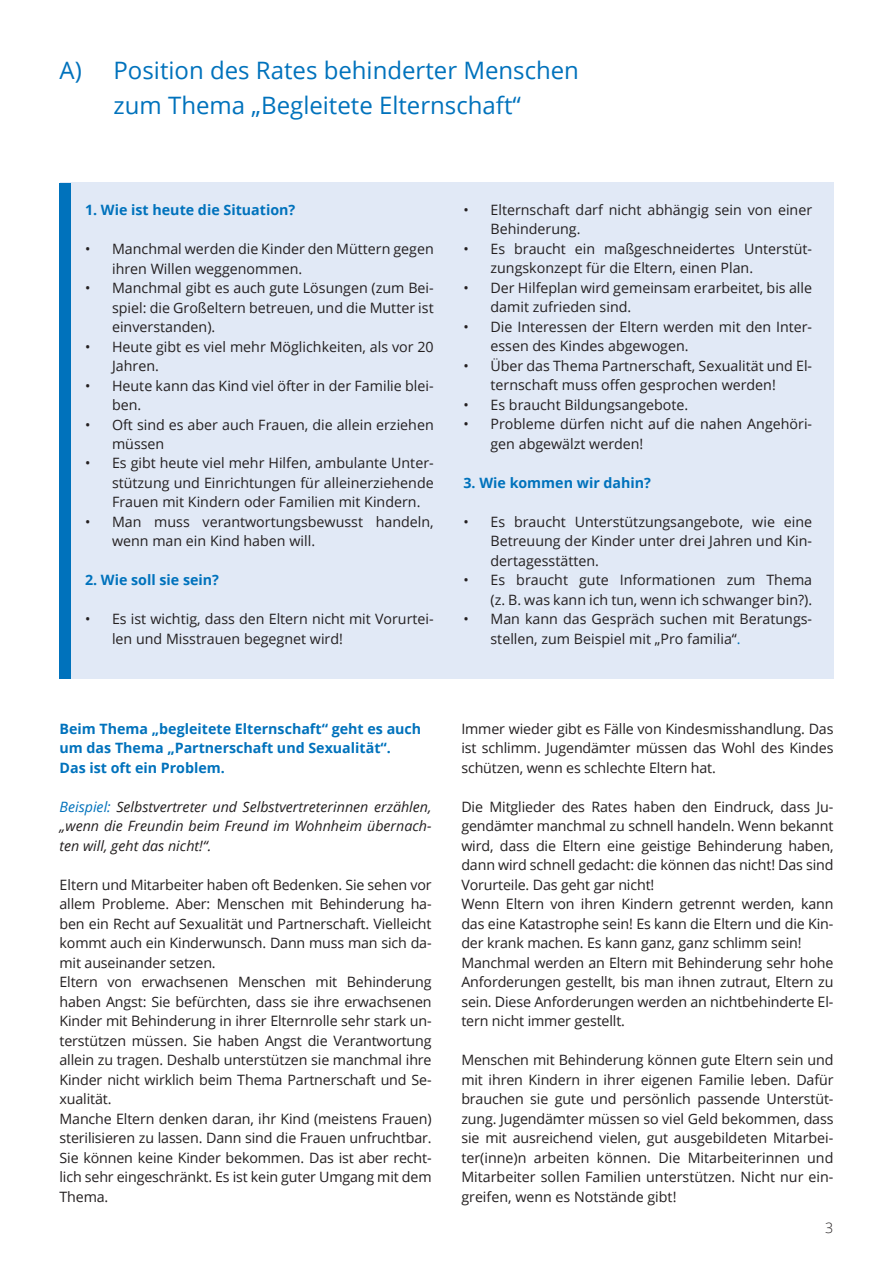
<style>
.page{position:relative;width:893px;height:1263px;background:#fff}
.page>*{position:absolute;margin:0;border:0;box-sizing:border-box;transform-origin:0 0}
.t1{font:24px/34.5px "Open Sans";color:#0072bc;text-align:center}
.t2{font:14.25px/19.5px "Open Sans";letter-spacing:-.01em;color:#231f20}
.t3{font:700 14.25px/19.5px "Open Sans";color:#0072bc}
.t4{font:italic 14.25px/19.5px "Open Sans";color:#231f20;text-align:justify}
.t5{font:300 14.25px "Open Sans";color:#231f20}
.s1{color:#0072bc}
</style>
<div class="page">
<div style="left:60px;top:183px;width:773px;height:496px;background:#e1e9f6"></div>
<div style="left:60px;top:184px;width:11px;height:495px;background:#0072bc"></div>
<h1 class="t1" style="left:60px;top:53px;width:521px">A) Position des Rates behinderter Menschen zum Thema „Begleitete Elternschaft“</h1>
<p class="t3" style="left:85px;top:200px;width:212px">1. Wie ist heute die Situation?</p>
<p class="t2" style="left:112px;top:239px;width:323px;text-indent:-27px">• Manchmal werden die Kinder den Müttern gegen ihren Willen weggenommen.</p>
<p class="t2" style="left:112px;top:278px;width:323px;text-align:justify;text-indent:-27px">• Manchmal gibt es auch gute Lösungen (zum Bei&shy;spiel: die Großeltern betreuen, und die Mutter ist einverstanden).</p>
<p class="t2" style="left:112px;top:336px;width:323px;text-indent:-27px">• Heute gibt es viel mehr Möglichkeiten, als vor 20<br>Jahren.</p>
<p class="t2" style="left:112px;top:375px;width:323px;text-indent:-27px">• Heute kann das Kind viel öfter in der Familie blei&shy;ben.</p>
<p class="t2" style="left:112px;top:414px;width:323px;text-indent:-27px">• Oft sind es aber auch Frauen, die allein erziehen müssen</p>
<p class="t2" style="left:112px;top:453px;width:323px;text-align:justify;text-indent:-27px">• Es gibt heute viel mehr Hilfen, ambulante Unter&shy;stützung und Einrichtungen für alleinerziehende Frauen mit Kindern oder Familien mit Kindern.</p>
<p class="t2" style="left:112px;top:512px;width:323px;text-indent:-27px">• Man muss verantwortungsbewusst handeln, wenn man ein Kind haben will.</p>
<p class="t3" style="left:85px;top:570px;width:136px">2. Wie soll sie sein?</p>
<p class="t2" style="left:112px;top:609px;width:323px;text-indent:-27px">• Es ist wichtig, dass den Eltern nicht mit Vorurtei&shy;len und Misstrauen begegnet wird!</p>
<p class="t2" style="left:490px;top:200px;width:323px;text-indent:-27px">• Elternschaft darf nicht abhängig sein von einer<br>Behinderung.</p>
<p class="t2" style="left:490px;top:239px;width:323px;text-indent:-27px">• Es braucht ein maßgeschneidertes Unterstüt&shy;zungskonzept für die Eltern, einen Plan.</p>
<p class="t2" style="left:490px;top:278px;width:323px;text-indent:-27px">• Der Hilfeplan wird gemeinsam erarbeitet, bis alle damit zufrieden sind.</p>
<p class="t2" style="left:490px;top:317px;width:323px;text-indent:-27px">• Die Interessen der Eltern werden mit den Inter&shy;essen des Kindes abgewogen.</p>
<p class="t2" style="left:490px;top:356px;width:323px;text-indent:-27px">• Über das Thema Partnerschaft, Sexualität und El&shy;ternschaft muss offen gesprochen werden!</p>
<p class="t2" style="left:463px;top:395px;width:226px">• Es braucht Bildungsangebote.</p>
<p class="t2" style="left:490px;top:414px;width:323px;text-indent:-27px">• Probleme dürfen nicht auf die nahen Angehöri&shy;gen abgewälzt werden!</p>
<p class="t3" style="left:463px;top:473px;width:189px">3. Wie kommen wir dahin?</p>
<p class="t2" style="left:490px;top:512px;width:323px;text-align:justify;text-indent:-27px">• Es braucht Unterstützungsangebote, wie eine Betreuung der Kinder unter drei Jahren und Kin&shy;dertagesstätten.</p>
<p class="t2" style="left:463px;top:570px;width:350px;text-align:right">• Es braucht gute Informationen zum Thema (z. B. was kann ich tun, wenn ich schwanger bin?).</p>
<p class="t2" style="left:490px;top:609px;width:323px;text-indent:-27px">• Man kann das Gespräch suchen mit Beratungs&shy;stellen, zum Beispiel mit „Pro familia“<span class="s1">.</span></p>
<p class="t3" style="left:60px;top:718px;width:363px">Beim Thema „begleitete Elternschaft“ geht es auch um das Thema „Partnerschaft und Sexualität“.<br>Das ist oft ein Problem.</p>
<p class="t4" style="left:60px;top:796px;width:374px"><span class="s1">Beispiel:</span> Selbstvertreter und Selbstvertreterinnen erzählen, „wenn die Freundin beim Freund im Wohnheim übernach&shy;ten will, geht das nicht!“.</p>
<p class="t2" style="left:60px;top:874px;width:374px">Eltern und Mitarbeiter haben oft Bedenken. Sie sehen vor allem Probleme. Aber: Menschen mit Behinderung ha&shy;ben ein Recht auf Sexualität und Partnerschaft. Vielleicht kommt auch ein Kinderwunsch. Dann muss man sich da&shy;mit auseinander setzen.<br>Eltern von erwachsenen Menschen mit Behinderung haben Angst: Sie befürchten, dass sie ihre erwachsenen Kinder mit Behinderung in ihrer Elternrolle sehr stark un&shy;terstützen müssen. Sie haben Angst die Verantwortung allein zu tragen. Deshalb unterstützen sie manchmal ihre Kinder nicht wirklich beim Thema Partnerschaft und Se&shy;xualität.<br>Manche Eltern denken daran, ihr Kind (meistens Frauen) sterilisieren zu lassen. Dann sind die Frauen unfruchtbar.<br>Sie können keine Kinder bekommen. Das ist aber recht&shy;lich sehr eingeschränkt. Es ist kein guter Umgang mit dem Thema.</p>
<p class="t2" style="left:461px;top:718px;width:374px;text-align:justify">Immer wieder gibt es Fälle von Kindesmisshandlung. Das ist schlimm. Jugendämter müssen das Wohl des Kindes schützen, wenn es schlechte Eltern hat.</p>
<p class="t2" style="left:461px;top:796px;width:374px">Die Mitglieder des Rates haben den Eindruck, dass Ju&shy;gendämter manchmal zu schnell handeln. Wenn bekannt wird, dass die Eltern eine geistige Behinderung haben, dann wird schnell gedacht: die können das nicht! Das sind Vorurteile. Das geht gar nicht!<br>Wenn Eltern von ihren Kindern getrennt werden, kann das eine Katastrophe sein! Es kann die Eltern und die Kin&shy;der krank machen. Es kann ganz, ganz schlimm sein!<br>Manchmal werden an Eltern mit Behinderung sehr hohe Anforderungen gestellt, bis man ihnen zutraut, Eltern zu sein. Diese Anforderungen werden an nichtbehinderte El&shy;tern nicht immer gestellt.</p>
<p class="t2" style="left:461px;top:1050px;width:374px;text-align:justify">Menschen mit Behinderung können gute Eltern sein und mit ihren Kindern in ihrer eigenen Familie leben. Dafür brauchen sie gute und persönlich passende Unterstüt&shy;zung. Jugendämter müssen so viel Geld bekommen, dass sie mit ausreichend vielen, gut ausgebildeten Mitarbei&shy;ter(inne)n arbeiten können. Die Mitarbeiterinnen und Mitarbeiter sollen Familien unterstützen. Nicht nur ein&shy;greifen, wenn es Notstände gibt!</p>
<p class="t5" style="left:825px;top:1218px;width:10px">3</p>
</div>
